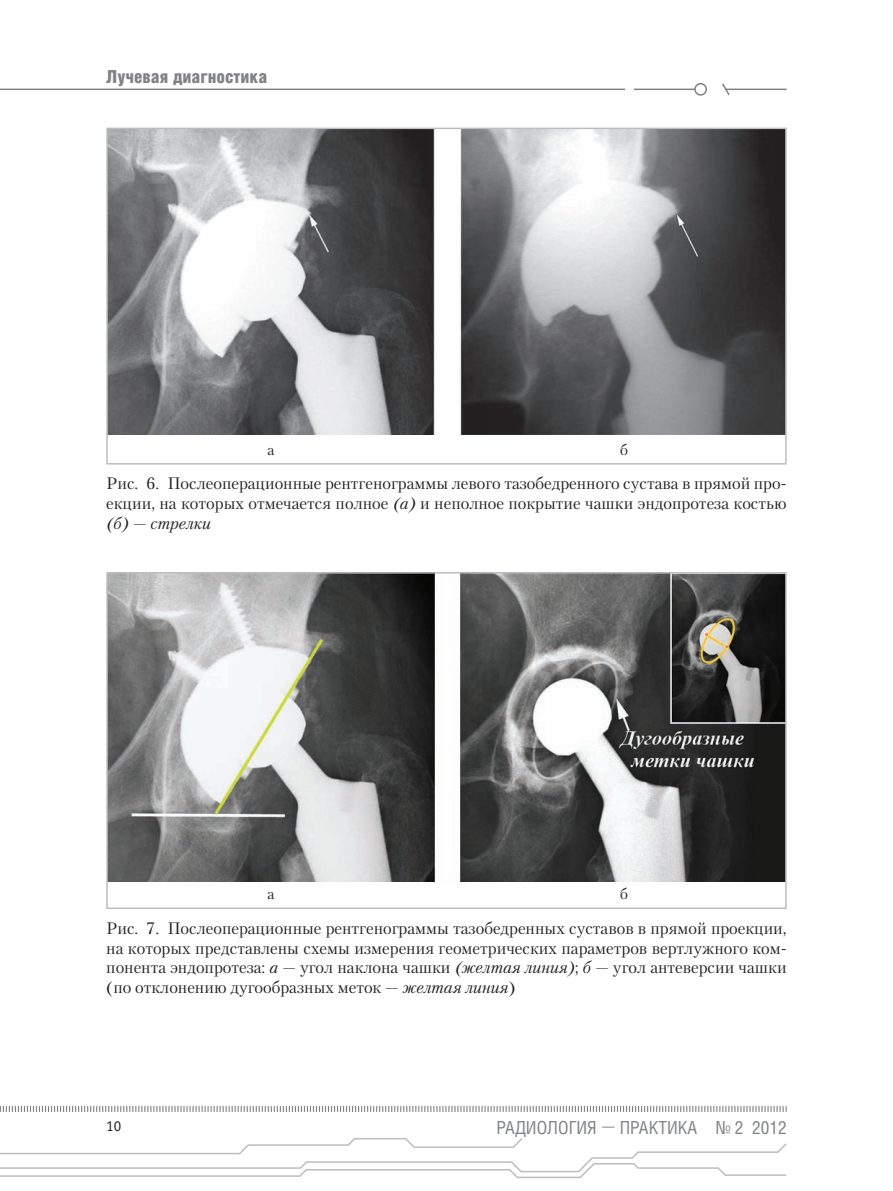
<style>
.page{position:relative;width:893px;height:1191px;background:#fff}
.page>*{position:absolute;margin:0;border:0;box-sizing:border-box;transform-origin:0 0}
.t1{font:18px "Helios Cond";color:#808285}
.t2{font:900 18px "Helios Cond";color:#808285}
.t3{font:16.5px/19.8px "Petersburg C";color:#231f20;text-align:justify}
.t4{font:15px "Petersburg C";color:#231f20}
.t5{font:15px "Officina Sans C";color:#231f20}
.s1{font-style:italic}
.s2{font-family:"Petersburg C";font-weight:700}
</style>
<div class="page">
<svg style="left:0;top:1106px;width:787px;height:6px"></svg>
<svg style="left:0;top:1138px;width:787px;height:40px"></svg>
<hr style="left:0;top:89px;width:625px;height:1px;background:#808285">
<hr style="left:634px;top:89px;width:61px;height:1px;background:#808285">
<div style="left:694px;top:83px;width:13px;height:13px;border:2px solid #808285;border-radius:50%"></div>
<hr style="left:725px;top:89px;width:62px;height:1px;background:#808285">
<svg style="left:722px;top:83px;width:9px;height:12px"></svg>
<img style="left:109px;top:131px;width:675px;height:303px">
<div style="left:106px;top:128px;width:681px;height:336px;border:2px solid #bcbdc0"></div>
<img style="left:109px;top:575px;width:675px;height:306px">
<div style="left:106px;top:572px;width:681px;height:337px;border:2px solid #bcbdc0"></div>
<p class="t2" style="left:106px;top:66px;width:162px">Лучевая диагностика</p>
<p class="t4" style="left:268px;top:440px;width:9px">а</p>
<p class="t4" style="left:620px;top:440px;width:9px">б</p>
<p class="t3" style="left:106px;top:473px;width:682px">Рис. 6. Послеоперационные рентгенограммы левого тазобедренного сустава в прямой про&shy;екции, на которых отмечается полное <span class="s1">(а)</span> и неполное покрытие чашки эндопротеза костью <span class="s1">(б) — стрелки</span></p>
<p class="t4" style="left:268px;top:885px;width:9px">а</p>
<p class="t4" style="left:620px;top:885px;width:9px">б</p>
<p class="t3" style="left:106px;top:918px;width:682px">Рис. 7. Послеоперационные рентгенограммы тазобедренных суставов в прямой проекции, на которых представлены схемы измерения геометрических параметров вертлужного ком&shy;понента эндопротеза: <span class="s1">а</span> — угол наклона чашки <span class="s1">(желтая линия)</span>; <span class="s1">б</span> — угол антеверсии чашки (по отклонению дугообразных меток — <span class="s1">желтая линия</span>)</p>
<p class="t5" style="left:106px;top:1117px;width:16px">10</p>
<p class="t1" style="left:497px;top:1116px;width:291px">РАДИОЛОГИЯ <span class="s2">—</span> ПРАКТИКА № 2 2012</p>
</div>
